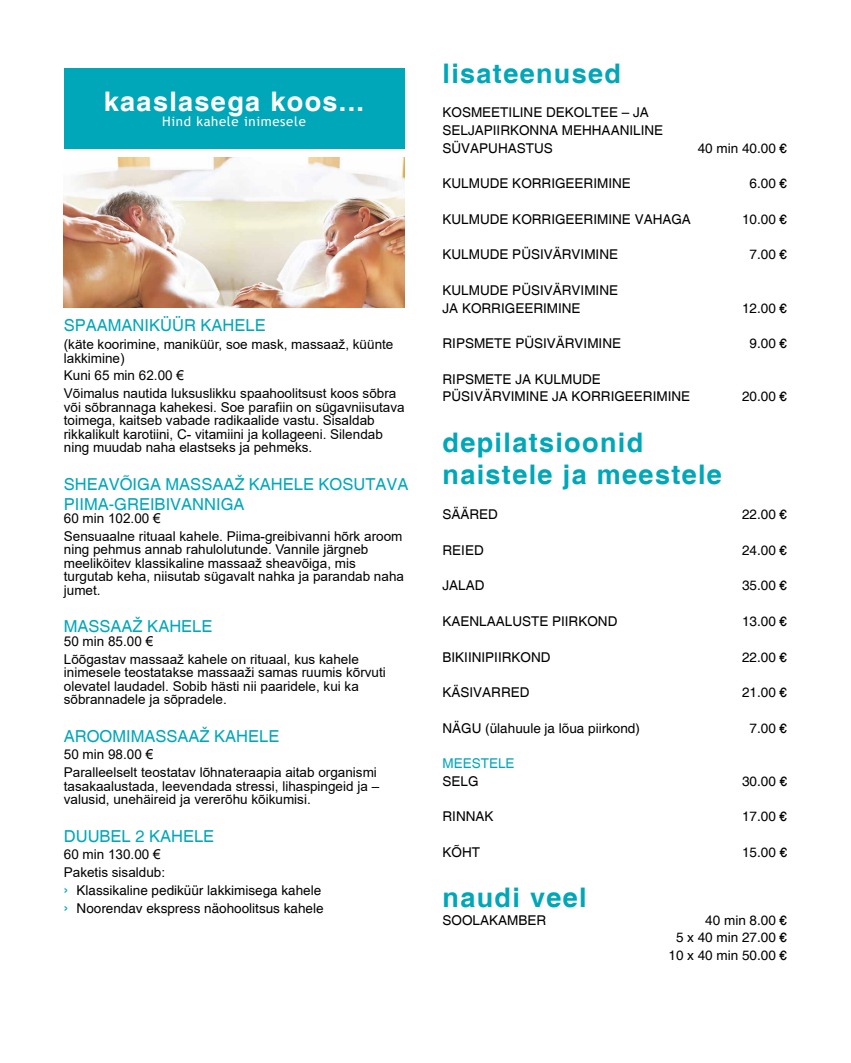
<style>
.page{position:relative;width:851px;height:1063px;background:#fff}
.page>*{position:absolute;margin:0;border:0;box-sizing:border-box;transform-origin:0 0}
.t1{font:700 27px/32.4px "Helvetica";letter-spacing:.05em;color:#00a7b8}
.t2{font:700 27px "Helvetica";letter-spacing:.05em;color:#fff}
.t3{font:16.5px/19.8px "Helvetica";color:#00a7b8}
.t4{font:13.5px/13.5px "Arial";color:#000}
.t5{font:13.5px/17.7px "Helvetica";color:#000}
.t6{font:13.5px "Helvetica";color:#00a7b8}
.t7{font:13.2px "Trebuchet MS";letter-spacing:.05em;color:#fff}
.s1{font-family:"Helvetica Neue";font-size:16.5px;color:#00a7b8}
</style>
<div class="page">
<div style="left:64px;top:68px;width:340px;height:81px;background:#00a7b8"></div>
<img style="left:64px;top:157px;width:340px;height:150px">
<h1 class="t2" style="left:104px;top:85px;width:262px">kaaslasega koos...</h1>
<p class="t7" style="left:162px;top:113px;width:145px">Hind kahele inimesele</p>
<p class="t3" style="left:64px;top:316px;width:203px">SPAAMANIKÜÜR KAHELE</p>
<p class="t4" style="left:64px;top:338px;width:331px">(käte koorimine, maniküür, soe mask, massaaž, küünte lakkimine)</p>
<p class="t4" style="left:64px;top:367px;width:334px;line-height:17.7px">Kuni 65 min 62.00 €<br>Võimalus nautida luksuslikku spaahoolitsust koos sõbra</p>
<p class="t4" style="left:64px;top:400px;width:342px">või sõbrannaga kahekesi. Soe parafiin on sügavniisutava toimega, kaitseb vabade radikaalide vastu. Sisaldab rikkalikult karotiini, C- vitamiini ja kollageeni. Silendab ning muudab naha elastseks ja pehmeks.</p>
<p class="t3" style="left:64px;top:475px;width:346px">SHEAVÕIGA MASSAAŽ KAHELE KOSUTAVA<br>PIIMA-GREIBIVANNIGA</p>
<p class="t4" style="left:64px;top:509px;width:340px;line-height:17.7px">60 min 102.00 €<br>Sensuaalne rituaal kahele. Piima-greibivanni hõrk aroom</p>
<p class="t4" style="left:64px;top:543px;width:341px">ning pehmus annab rahulolutunde. Vannile järgneb meeliköitev klassikaline massaaž sheavõiga, mis turgutab keha, niisutab sügavalt nahka ja parandab naha jumet.</p>
<p class="t3" style="left:64px;top:617px;width:150px">MASSAAŽ KAHELE</p>
<p class="t4" style="left:64px;top:632px;width:296px;line-height:17.7px">50 min 85.00 €<br>Lõõgastav massaaž kahele on rituaal, kus kahele</p>
<p class="t4" style="left:64px;top:666px;width:323px">inimesele teostatakse massaaži samas ruumis kõrvuti olevatel laudadel. Sobib hästi nii paaridele, kui ka sõbrannadele ja sõpradele.</p>
<p class="t3" style="left:64px;top:727px;width:217px">AROOMIMASSAAŽ KAHELE</p>
<p class="t4" style="left:64px;top:746px;width:314px;line-height:17.7px">50 min 98.00 €<br>Paralleelselt teostatav lõhnateraapia aitab organismi</p>
<p class="t4" style="left:64px;top:779px;width:317px">tasakaalustada, leevendada stressi, lihaspingeid ja – valusid, unehäireid ja vererõhu kõikumisi.</p>
<p class="t3" style="left:64px;top:827px;width:152px">DUUBEL 2 KAHELE</p>
<p class="t4" style="left:64px;top:846px;width:103px;line-height:17.7px">60 min 130.00 €<br>Paketis sisaldub:</p>
<p class="t5" style="left:64px;top:882px;width:261px"><span class="s1">›</span> Klassikaline pediküür lakkimisega kahele <span class="s1">›</span> Noorendav ekspress näohoolitsus kahele</p>
<h1 class="t1" style="left:442px;top:59px;width:180px">lisateenused</h1>
<p class="t5" style="left:442px;top:104px;width:222px">KOSMEETILINE DEKOLTEE – JA<br>SELJAPIIRKONNA MEHHAANILINE<br>SÜVAPUHASTUS</p>
<p class="t5" style="left:697px;top:140px;width:91px">40 min 40.00 €</p>
<p class="t5" style="left:442px;top:175px;width:190px">KULMUDE KORRIGEERIMINE</p>
<p class="t5" style="left:749px;top:175px;width:39px">6.00 €</p>
<p class="t5" style="left:442px;top:211px;width:250px">KULMUDE KORRIGEERIMINE VAHAGA</p>
<p class="t5" style="left:742px;top:211px;width:47px">10.00 €</p>
<p class="t5" style="left:442px;top:246px;width:177px">KULMUDE PÜSIVÄRVIMINE</p>
<p class="t5" style="left:749px;top:246px;width:39px">7.00 €</p>
<p class="t5" style="left:442px;top:282px;width:177px">KULMUDE PÜSIVÄRVIMINE<br>JA KORRIGEERIMINE</p>
<p class="t5" style="left:742px;top:300px;width:47px">12.00 €</p>
<p class="t5" style="left:442px;top:335px;width:180px">RIPSMETE PÜSIVÄRVIMINE</p>
<p class="t5" style="left:749px;top:335px;width:39px">9.00 €</p>
<p class="t5" style="left:442px;top:371px;width:249px">RIPSMETE JA KULMUDE<br>PÜSIVÄRVIMINE JA KORRIGEERIMINE</p>
<p class="t5" style="left:742px;top:388px;width:47px">20.00 €</p>
<h1 class="t1" style="left:442px;top:427px;width:281px">depilatsioonid naistele ja meestele</h1>
<p class="t5" style="left:442px;top:506px;width:57px">SÄÄRED</p>
<p class="t5" style="left:742px;top:506px;width:47px">22.00 €</p>
<p class="t5" style="left:442px;top:542px;width:43px">REIED</p>
<p class="t5" style="left:742px;top:542px;width:47px">24.00 €</p>
<p class="t5" style="left:442px;top:577px;width:44px">JALAD</p>
<p class="t5" style="left:742px;top:577px;width:47px">35.00 €</p>
<p class="t5" style="left:442px;top:613px;width:176px">KAENLAALUSTE PIIRKOND</p>
<p class="t5" style="left:742px;top:613px;width:47px">13.00 €</p>
<p class="t5" style="left:442px;top:648px;width:110px">BIKIINIPIIRKOND</p>
<p class="t5" style="left:742px;top:648px;width:47px">22.00 €</p>
<p class="t5" style="left:442px;top:684px;width:89px">KÄSIVARRED</p>
<p class="t5" style="left:742px;top:684px;width:47px">21.00 €</p>
<p class="t5" style="left:442px;top:719px;width:199px">NÄGU (ülahuule ja lõua piirkond)</p>
<p class="t5" style="left:749px;top:719px;width:39px">7.00 €</p>
<p class="t6" style="left:442px;top:755px;width:74px">MEESTELE</p>
<p class="t5" style="left:442px;top:773px;width:38px">SELG</p>
<p class="t5" style="left:742px;top:773px;width:47px">30.00 €</p>
<p class="t5" style="left:442px;top:808px;width:53px">RINNAK</p>
<p class="t5" style="left:742px;top:808px;width:47px">17.00 €</p>
<p class="t5" style="left:442px;top:844px;width:39px">KÕHT</p>
<p class="t5" style="left:742px;top:844px;width:47px">15.00 €</p>
<h1 class="t1" style="left:442px;top:883px;width:146px">naudi veel</h1>
<p class="t5" style="left:442px;top:912px;width:105px">SOOLAKAMBER</p>
<p class="t5" style="left:668px;top:912px;width:120px;text-align:right">40 min 8.00 €<br>5 x 40 min 27.00 €<br>10 x 40 min 50.00 €</p>
</div>
